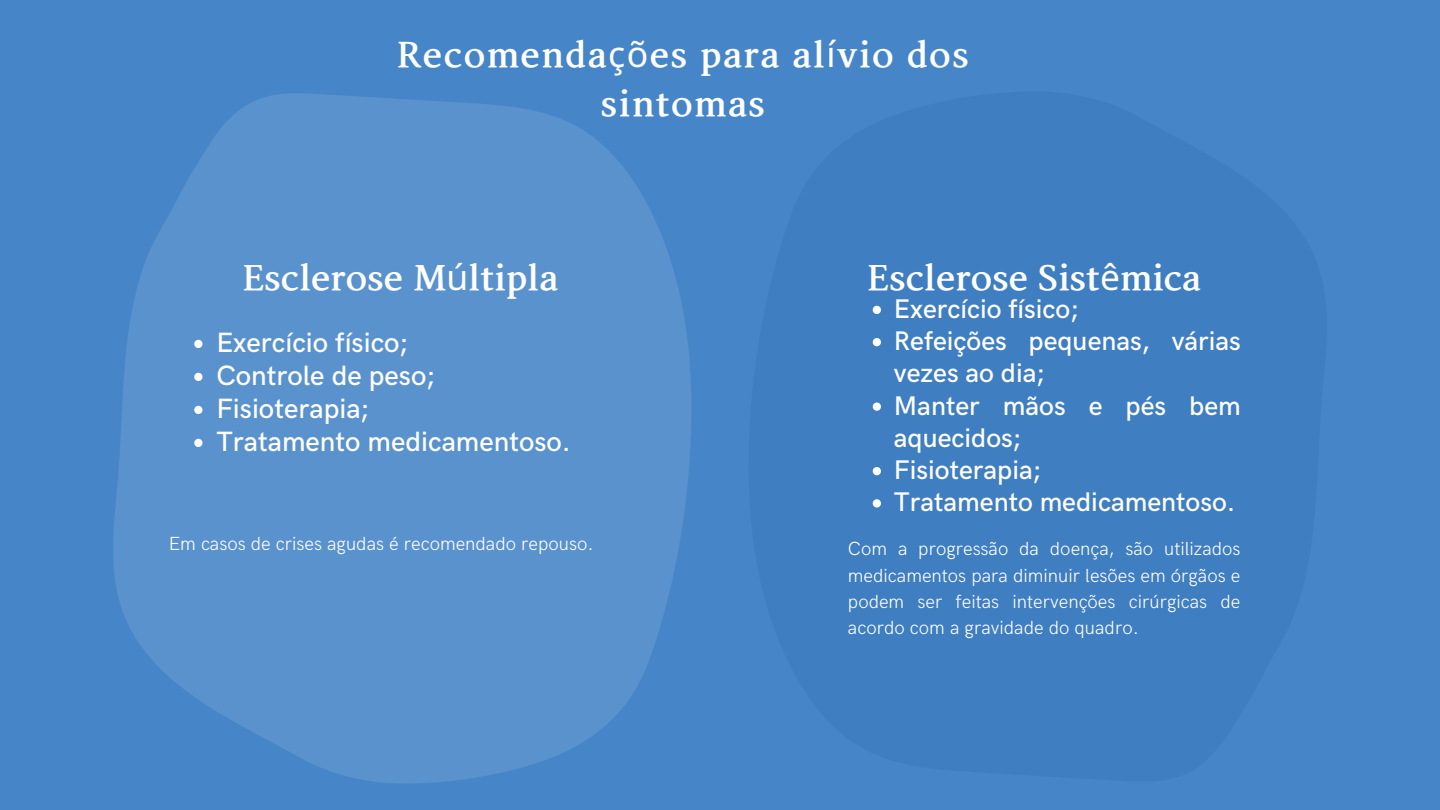
<style>
.page{position:relative;width:1440px;height:810px;background:#4686c8}
.page>*{position:absolute;margin:0;border:0;box-sizing:border-box;transform-origin:0 0}
.t1{font:35.7px/49.5px "Arita buri Bold OTF";letter-spacing:.04em;color:#fff;text-align:center}
.t2{font:35.4px "Arita buri Bold OTF";color:#fff}
.t3{font:500 28px/33px "HK Grotesk";color:#fff}
.t4{font:500 27px/32.2px "HK Grotesk";color:#fff}
.t5{font:300 19px/26.2px "HK Grotesk";color:#fff;text-align:justify}
.s1{font-family:"Noto Sans"}
</style>
<div class="page">
<svg style="left:113px;top:93px;width:578px;height:691px;fill:#5992cd"></svg>
<svg style="left:194px;top:340px;width:9px;height:8px"></svg>
<svg style="left:194px;top:373px;width:9px;height:8px"></svg>
<svg style="left:194px;top:406px;width:9px;height:8px"></svg>
<svg style="left:194px;top:439px;width:9px;height:8px"></svg>
<svg style="left:873px;top:306px;width:8px;height:8px"></svg>
<svg style="left:873px;top:338px;width:8px;height:8px"></svg>
<svg style="left:873px;top:403px;width:8px;height:8px"></svg>
<svg style="left:873px;top:467px;width:8px;height:8px"></svg>
<svg style="left:873px;top:499px;width:8px;height:9px"></svg>
<h1 class="t1" style="left:397px;top:31px;width:574px">Recomenda<span class="s1">çõ</span>es para al<span class="s1">í</span>vio dos sintomas</h1>
<h2 class="t2" style="left:243px;top:258px;width:317px">Esclerose M<span class="s1">ú</span>ltipla</h2>
<h3 class="t3" style="left:216px;top:327px;width:356px">Exercício físico;<br>Controle de peso;<br>Fisioterapia;<br>Tratamento medicamentoso.</h3>
<p class="t5" style="left:169px;top:531px;width:426px">Em casos de crises agudas é recomendado repouso.</p>
<h2 class="t2" style="left:868px;top:258px;width:335px">Esclerose Sist<span class="s1">ê</span>mica</h2>
<h3 class="t4" style="left:894px;top:294px;width:349px">Exercício físico;<br>Refeições pequenas, várias vezes ao dia;<br>Manter mãos e pés bem aquecidos;<br>Fisioterapia;<br>Tratamento medicamentoso.</h3>
<p class="t5" style="left:848px;top:537px;width:394px">Com a progressão da doença, são utilizados medicamentos para diminuir lesões em órgãos e podem ser feitas intervenções cirúrgicas de acordo com a gravidade do quadro.</p>
</div>
